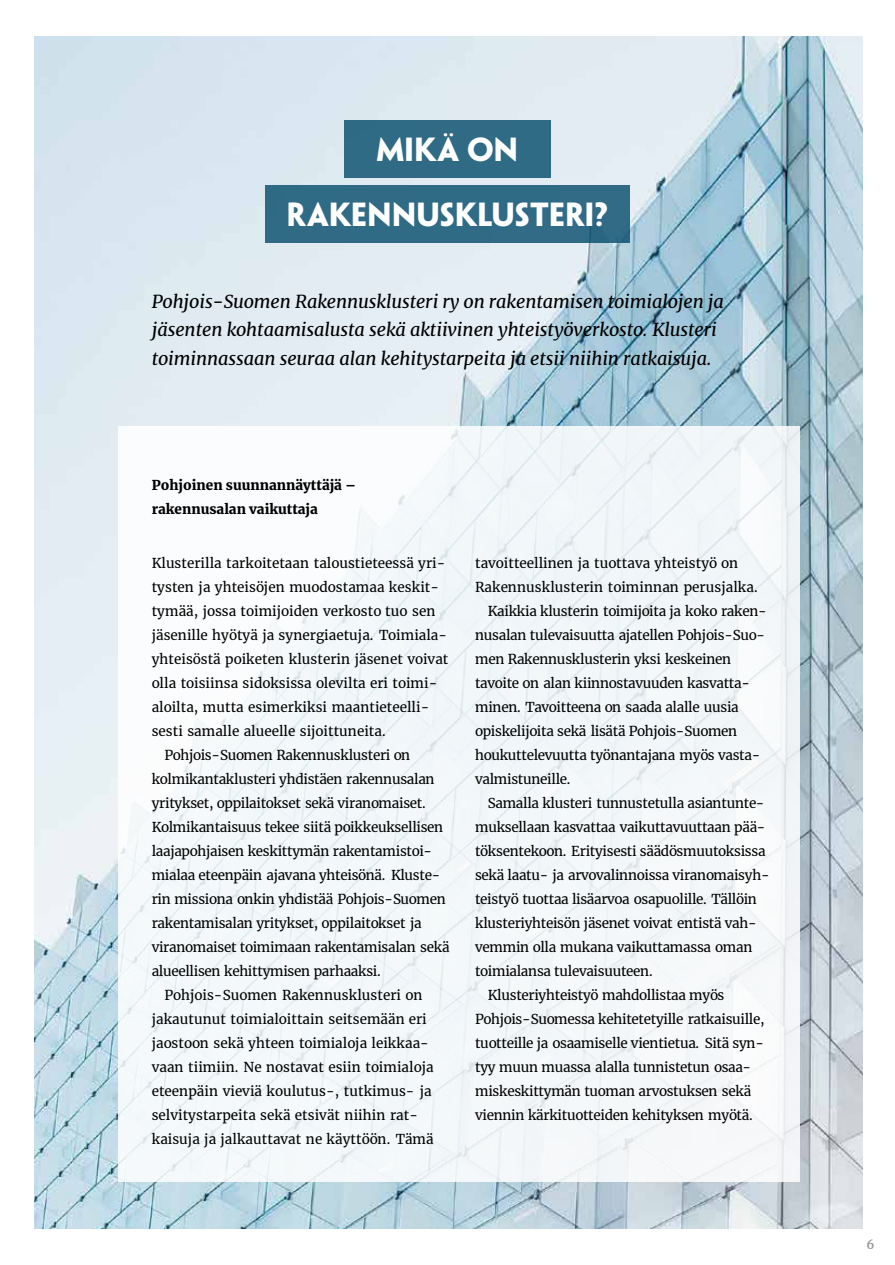
<style>
.page{position:relative;width:895px;height:1265px;background:#fff}
.page>*{position:absolute;margin:0;border:0;box-sizing:border-box;transform-origin:0 0}
.t1{font:700 30px "Penumbra Sans Std";color:#fff}
.t2{font:italic 18px/28.5px "Merriweather";letter-spacing:-.005em;color:#000}
.t3{font:13.5px "Merriweather";letter-spacing:-.02em;color:#000}
.t4{font:13.5px "Merriweather";letter-spacing:.005em;color:#000}
.t5{font:900 13.5px/24px "Merriweather";color:#000}
.t6{font:700 12px "Merriweather";color:rgb(87 87 86/.6)}
</style>
<div class="page">
<img style="left:35px;top:36px;width:827px;height:1192px">
<div style="left:118px;top:426px;width:681px;height:755px;background:#f3f8fa"></div>
<div style="left:265px;top:185px;width:364px;height:58px;background:#306b85"></div>
<div style="left:344px;top:120px;width:206px;height:58px;background:#306b85"></div>
<h1 class="t1" style="left:376px;top:137px;width:143px">MIKÄ ON</h1>
<h1 class="t1" style="left:286px;top:202px;width:323px">RAKENNUSKLUSTERI?</h1>
<h2 class="t2" style="left:152px;top:287px;width:573px">Pohjois-Suomen Rakennusklusteri ry on rakentamisen toimialojen ja jäsenten kohtaamisalusta sekä aktiivinen yhteistyöverkosto. Klusteri toiminnassaan seuraa alan kehitystarpeita ja etsii niihin ratkaisuja.</h2>
<p class="t5" style="left:152px;top:473px;width:206px">Pohjoinen suunnannäyttäjä – rakennusalan vaikuttaja</p>
<p class="t4" style="left:152px;top:554px;width:295px">Klusterilla tarkoitetaan taloustieteessä yri-</p>
<p class="t4" style="left:152px;top:578px;width:289px">tysten ja yhteisöjen muodostamaa keskit-</p>
<p class="t4" style="left:152px;top:602px;width:285px">tymää, jossa toimijoiden verkosto tuo sen</p>
<p class="t4" style="left:152px;top:626px;width:297px">jäsenille hyötyä ja synergiaetuja. Toimiala-</p>
<p class="t4" style="left:152px;top:650px;width:298px">yhteisöstä poiketen klusterin jäsenet voivat</p>
<p class="t4" style="left:152px;top:674px;width:287px">olla toisiinsa sidoksissa olevilta eri toimi-</p>
<p class="t4" style="left:152px;top:698px;width:279px">aloilta, mutta esimerkiksi maantieteelli-</p>
<p class="t4" style="left:152px;top:722px;width:235px">sesti samalle alueelle sijoittuneita.</p>
<p class="t3" style="left:164px;top:746px;width:247px">Pohjois-Suomen Rakennusklusteri on</p>
<p class="t3" style="left:152px;top:770px;width:284px">kolmikantaklusteri yhdistäen rakennusalan</p>
<p class="t3" style="left:152px;top:794px;width:275px">yritykset, oppilaitokset sekä viranomaiset.</p>
<p class="t3" style="left:152px;top:818px;width:293px">Kolmikantaisuus tekee siitä poikkeuksellisen</p>
<p class="t3" style="left:152px;top:842px;width:282px">laajapohjaisen keskittymän rakentamistoi-</p>
<p class="t3" style="left:152px;top:866px;width:290px">mialaa eteenpäin ajavana yhteisönä. Kluste-</p>
<p class="t3" style="left:152px;top:890px;width:295px">rin missiona onkin yhdistää Pohjois-Suomen</p>
<p class="t3" style="left:152px;top:914px;width:271px">rakentamisalan yritykset, oppilaitokset ja</p>
<p class="t3" style="left:152px;top:938px;width:299px">viranomaiset toimimaan rakentamisalan sekä</p>
<p class="t3" style="left:152px;top:962px;width:230px">alueellisen kehittymisen parhaaksi.</p>
<p class="t4" style="left:164px;top:986px;width:259px">Pohjois-Suomen Rakennusklusteri on</p>
<p class="t4" style="left:152px;top:1010px;width:276px">jakautunut toimialoittain seitsemään eri</p>
<p class="t4" style="left:152px;top:1034px;width:278px">jaostoon sekä yhteen toimialoja leikkaa-</p>
<p class="t4" style="left:152px;top:1058px;width:283px">vaan tiimiin. Ne nostavat esiin toimialoja</p>
<p class="t4" style="left:152px;top:1082px;width:281px">eteenpäin vieviä koulutus-, tutkimus- ja</p>
<p class="t4" style="left:152px;top:1106px;width:267px">selvitystarpeita sekä etsivät niihin rat-</p>
<p class="t4" style="left:152px;top:1130px;width:283px">kaisuja ja jalkauttavat ne käyttöön. Tämä</p>
<p class="t4" style="left:475px;top:554px;width:264px">tavoitteellinen ja tuottava yhteistyö on</p>
<p class="t4" style="left:475px;top:578px;width:284px">Rakennusklusterin toiminnan perusjalka.</p>
<p class="t3" style="left:488px;top:602px;width:280px">Kaikkia klusterin toimijoita ja koko raken-</p>
<p class="t3" style="left:475px;top:626px;width:291px">nusalan tulevaisuutta ajatellen Pohjois-Suo-</p>
<p class="t3" style="left:475px;top:650px;width:257px">men Rakennusklusterin yksi keskeinen</p>
<p class="t3" style="left:475px;top:674px;width:276px">tavoite on alan kiinnostavuuden kasvatta-</p>
<p class="t3" style="left:475px;top:698px;width:265px">minen. Tavoitteena on saada alalle uusia</p>
<p class="t3" style="left:475px;top:722px;width:263px">opiskelijoita sekä lisätä Pohjois-Suomen</p>
<p class="t3" style="left:475px;top:746px;width:286px">houkuttelevuutta työnantajana myös vasta-</p>
<p class="t3" style="left:475px;top:770px;width:97px">valmistuneille.</p>
<p class="t3" style="left:488px;top:794px;width:278px">Samalla klusteri tunnustetulla asiantunte-</p>
<p class="t3" style="left:475px;top:818px;width:292px">muksellaan kasvattaa vaikuttavuuttaan pää-</p>
<p class="t3" style="left:475px;top:842px;width:292px">töksentekoon. Erityisesti säädösmuutoksissa</p>
<p class="t3" style="left:475px;top:866px;width:296px">sekä laatu- ja arvovalinnoissa viranomaisyh-</p>
<p class="t3" style="left:475px;top:890px;width:283px">teistyö tuottaa lisäarvoa osapuolille. Tällöin</p>
<p class="t3" style="left:475px;top:914px;width:283px">klusteriyhteisön jäsenet voivat entistä vah-</p>
<p class="t3" style="left:475px;top:938px;width:279px">vemmin olla mukana vaikuttamassa oman</p>
<p class="t3" style="left:475px;top:962px;width:179px">toimialansa tulevaisuuteen.</p>
<p class="t3" style="left:488px;top:986px;width:238px">Klusteriyhteistyö mahdollistaa myös</p>
<p class="t3" style="left:475px;top:1010px;width:291px">Pohjois-Suomessa kehitetetyille ratkaisuille,</p>
<p class="t3" style="left:475px;top:1034px;width:290px">tuotteille ja osaamiselle vientietua. Sitä syn-</p>
<p class="t3" style="left:475px;top:1058px;width:277px">tyy muun muassa alalla tunnistetun osaa-</p>
<p class="t3" style="left:475px;top:1082px;width:277px">miskeskittymän tuoman arvostuksen sekä</p>
<p class="t3" style="left:475px;top:1106px;width:279px">viennin kärkituotteiden kehityksen myötä.</p>
<p class="t6" style="left:866px;top:1236px;width:10px">6</p>
</div>
